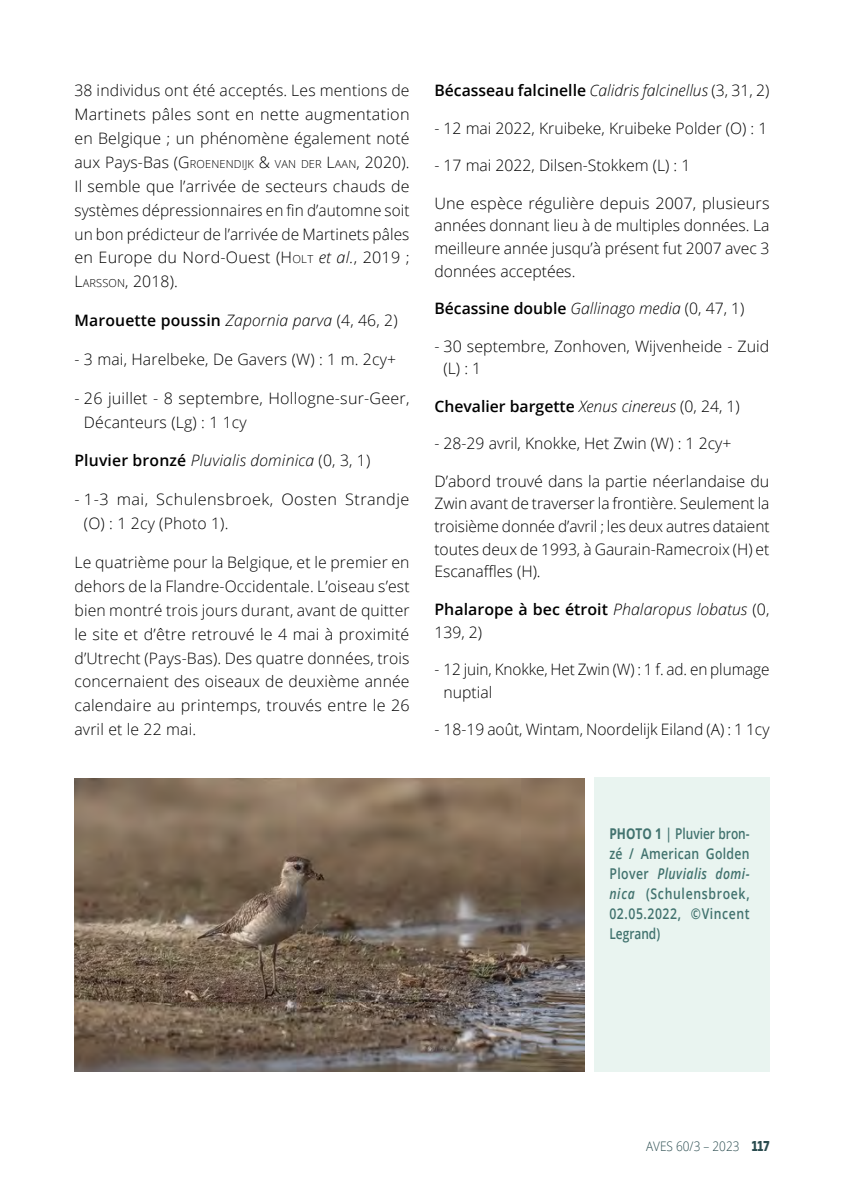
<style>
.page{position:relative;width:844px;height:1191px;background:#fff}
.page>*{position:absolute;margin:0;border:0;box-sizing:border-box;transform-origin:0 0}
.t1{font:300 15.75px/24px "Open Sans";color:#000;text-align:justify}
.t2{font:600 15.75px/22.6px "Open Sans";color:#000}
.t3{font:300 15.75px/24px "Open Sans";letter-spacing:.03em;color:#000}
.t4{font:italic 300 15.75px "Open Sans";letter-spacing:.01em;color:#000}
.t5{font:600 14.88px/20.1px "Open Sans";letter-spacing:.045em;color:#41726e;text-align:justify;scale:.8 1}
.t6{font:300 13.12px "Open Sans";color:#294b4e;scale:.9 1}
.t7{font:300 11.03px "Open Sans";letter-spacing:.015em;color:#000}
.s1{font-style:inherit}
.s2{font-size:11.03px}
.s3{font-style:italic}
.s4{font-size:15.75px}
.s5{font-weight:300;font-style:italic}
.s6{font-weight:300}
.s7{font-weight:600;font-style:normal}
.s8{font-style:normal}
.s9{font-weight:700}
.s10{font-family:"Kelson";font-weight:700}
</style>
<div class="page">
<div style="left:594px;top:777px;width:175px;height:294px;background:#e9f4f0"></div>
<img style="left:74px;top:778px;width:510px;height:293px">
<p class="t1" style="left:74px;top:78px;width:336px">38 individus ont été acceptés. Les mentions de Martinets pâles sont en nette augmentation en Belgique ; un phénomène également noté aux Pays-Bas (<span class="s1">G</span><span class="s2">ROENEND IJK</span> &amp; <span class="s2">VAN D ER</span> <span class="s1">L</span><span class="s2">AAN</span><span class="s1">,</span> 2020).<br>Il semble que l’arrivée de secteurs chauds de systèmes dépressionnaires en fin d’automne soit un bon prédicteur de l’arrivée de Martinets pâles en Europe du Nord-Ouest (<span class="s1">H</span> <span class="s2">OLT</span> <span class="s3">et al.</span>, 2019 ;</p>
<p class="t7" style="left:74px;top:276px;width:105px"><span class="s4">L</span>ARSSON<span class="s4">,</span> <span class="s4">2018).</span></p>
<p class="t2" style="left:74px;top:309px;width:325px">Marouette poussin <span class="s5">Zapornia parva</span> <span class="s6">(4, 46, 2)</span></p>
<p class="t1" style="left:74px;top:347px;width:323px">- 3 mai, Harelbeke, De Gavers (W) : 1 m. 2cy+</p>
<p class="t1" style="left:84px;top:385px;width:327px;text-indent:-9px">- 26 juillet - 8 septembre, Hollogne-sur-Geer,<br>Décanteurs (Lg) : 1 1cy</p>
<p class="t4" style="left:74px;top:450px;width:297px"><span class="s7">Pluvier bronzé</span> Pluvialis dominica <span class="s8">(0, 3, 1)</span></p>
<p class="t3" style="left:84px;top:487px;width:327px;text-indent:-9px">- 1-3 mai, Schulensbroek, Oosten Strandje (O) : 1 2cy (Photo 1).</p>
<p class="t1" style="left:74px;top:550px;width:336px">Le quatrième pour la Belgique, et le premier en dehors de la Flandre-Occidentale. L’oiseau s’est bien montré trois jours durant, avant de quitter le site et d’être retrouvé le 4 mai à proximité d’Utrecht (Pays-Bas). Des quatre données, trois concernaient des oiseaux de deuxième année calendaire au printemps, trouvés entre le 26 avril et le 22 mai.</p>
<p class="t2" style="left:434px;top:79px;width:336px">Bécasseau falcinelle <span class="s5">Calidris falcinellus</span> <span class="s6">(3, 31, 2)</span></p>
<p class="t1" style="left:434px;top:115px;width:334px">- 12 mai 2022, Kruibeke, Kruibeke Polder (O) : 1</p>
<p class="t1" style="left:434px;top:153px;width:257px">- 17 mai 2022, Dilsen-Stokkem (L) : 1</p>
<p class="t1" style="left:434px;top:191px;width:336px;line-height:22.6px">Une espèce régulière depuis 2007, plusieurs années donnant lieu à de multiples données. La meilleure année jusqu’à présent fut 2007 avec 3 données acceptées.</p>
<p class="t2" style="left:434px;top:297px;width:311px">Bécassine double <span class="s5">Gallinago media</span> <span class="s6">(0, 47, 1)</span></p>
<p class="t1" style="left:443px;top:334px;width:327px;line-height:22.6px;text-indent:-9px">- 30 septembre, Zonhoven, Wijvenheide - Zuid (L) : 1</p>
<p class="t2" style="left:434px;top:394px;width:307px">Chevalier bargette <span class="s5">Xenus cinereus</span> <span class="s6">(0, 24, 1)</span></p>
<p class="t1" style="left:434px;top:431px;width:298px">- 28-29 avril, Knokke, Het Zwin (W) : 1 2cy+</p>
<p class="t1" style="left:434px;top:469px;width:336px;line-height:22.6px">D’abord trouvé dans la partie néerlandaise du Zwin avant de traverser la frontière. Seulement la troisième donnée d’avril ; les deux autres dataient toutes deux de 1993, à Gaurain-Ramecroix (H) et Escanaffles (H).</p>
<p class="t2" style="left:434px;top:597px;width:336px">Phalarope à bec étroit <span class="s5">Phalaropus lobatus</span> <span class="s6">(0,<br>139, 2)</span></p>
<p class="t1" style="left:443px;top:657px;width:327px;line-height:22.6px;text-indent:-9px">- 12 juin, Knokke, Het Zwin (W) : 1 f. ad. en plumage nuptial</p>
<p class="t1" style="left:434px;top:717px;width:336px">- 18-19 août, Wintam, Noordelijk Eiland (A) : 1 1cy</p>
<p class="t5" style="left:609px;top:823px;width:177px"><span class="s9">PHOTO 1</span> | Pluvier bron&shy;zé / American Golden Plover <span class="s3">Pluvialis domi&shy;nica</span> (Schulensbroek, 02.05.2022, ©Vincent Legrand)</p>
<p class="t6" style="left:646px;top:1137px;width:138px">AVES 60/3 – 2023 <span class="s10">117</span></p>
</div>
